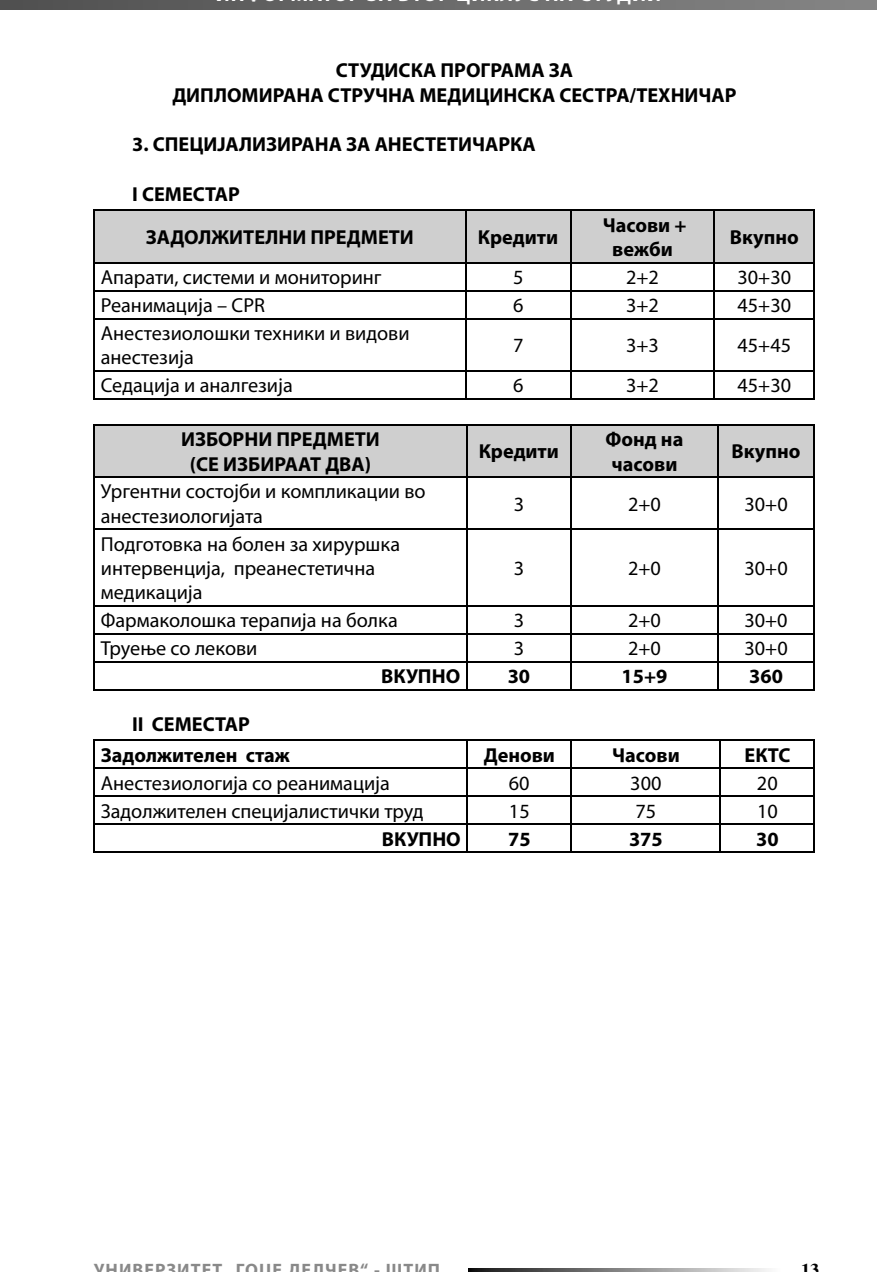
<style>
.page{position:relative;width:877px;height:1272px;background:#fff}
.page>*{position:absolute;margin:0;border:0;box-sizing:border-box;transform-origin:0 0}
.t1{font:20.25px/24.3px "Myriad Pro";color:#000}
.t2{font:700 20.25px/24.3px "Myriad Pro";color:#000;text-align:center}
.t3{font:700 18px "Myriad Pro";letter-spacing:.06em;color:#898989}
.t4{font:700 18px "Times";color:#000}
</style>
<div class="page">
<svg style="left:0;top:0;width:876px;height:10px;background:#6a6a6a"></svg>
<svg style="left:469px;top:1269px;width:298px;height:3px"></svg>
<hr style="left:94px;top:210px;width:721px;height:1px;background:#000">
<hr style="left:94px;top:262px;width:721px;height:1px;background:#000">
<hr style="left:94px;top:290px;width:721px;height:1px;background:#000">
<hr style="left:94px;top:318px;width:721px;height:1px;background:#000">
<hr style="left:94px;top:370px;width:721px;height:1px;background:#000">
<hr style="left:94px;top:398px;width:721px;height:1px;background:#000">
<hr style="left:94px;top:319px;width:1px;height:51px;background:#000">
<svg style="left:94px;top:371px;width:1px;height:27px"></svg>
<hr style="left:813px;top:211px;width:2px;height:51px;background:#000">
<hr style="left:813px;top:263px;width:2px;height:27px;background:#000">
<svg style="left:94px;top:211px;width:719px;height:107px"></svg>
<hr style="left:813px;top:291px;width:2px;height:27px;background:#000">
<hr style="left:465px;top:319px;width:1px;height:51px;background:#000">
<hr style="left:570px;top:319px;width:1px;height:51px;background:#000">
<hr style="left:713px;top:319px;width:1px;height:51px;background:#000">
<hr style="left:813px;top:319px;width:2px;height:51px;background:#000">
<svg style="left:465px;top:371px;width:1px;height:27px"></svg>
<svg style="left:570px;top:371px;width:1px;height:27px"></svg>
<svg style="left:713px;top:371px;width:1px;height:27px"></svg>
<hr style="left:813px;top:371px;width:2px;height:27px;background:#000">
<div style="left:95px;top:425px;width:718px;height:51px;background:#cfcfcf"></div>
<hr style="left:94px;top:424px;width:721px;height:1px;background:#000">
<hr style="left:94px;top:476px;width:721px;height:1px;background:#000">
<hr style="left:94px;top:529px;width:721px;height:1px;background:#000">
<hr style="left:94px;top:605px;width:721px;height:1px;background:#000">
<hr style="left:94px;top:633px;width:721px;height:1px;background:#000">
<hr style="left:94px;top:661px;width:721px;height:1px;background:#000">
<hr style="left:94px;top:689px;width:721px;height:1px;background:#000">
<hr style="left:94px;top:425px;width:1px;height:51px;background:#000">
<hr style="left:94px;top:477px;width:1px;height:52px;background:#000">
<hr style="left:94px;top:530px;width:1px;height:75px;background:#000">
<svg style="left:94px;top:606px;width:1px;height:83px"></svg>
<hr style="left:466px;top:425px;width:1px;height:51px;background:#000">
<hr style="left:570px;top:425px;width:1px;height:51px;background:#000">
<hr style="left:717px;top:425px;width:1px;height:51px;background:#000">
<hr style="left:813px;top:425px;width:2px;height:51px;background:#000">
<hr style="left:466px;top:477px;width:1px;height:52px;background:#000">
<hr style="left:570px;top:477px;width:1px;height:52px;background:#000">
<hr style="left:717px;top:477px;width:1px;height:52px;background:#000">
<hr style="left:813px;top:477px;width:2px;height:52px;background:#000">
<hr style="left:466px;top:530px;width:1px;height:75px;background:#000">
<hr style="left:570px;top:530px;width:1px;height:75px;background:#000">
<hr style="left:717px;top:530px;width:1px;height:75px;background:#000">
<hr style="left:813px;top:530px;width:2px;height:75px;background:#000">
<hr style="left:813px;top:606px;width:2px;height:27px;background:#000">
<hr style="left:813px;top:634px;width:2px;height:27px;background:#000">
<svg style="left:466px;top:606px;width:1px;height:83px"></svg>
<svg style="left:570px;top:606px;width:1px;height:83px"></svg>
<svg style="left:717px;top:606px;width:1px;height:83px"></svg>
<hr style="left:813px;top:662px;width:2px;height:27px;background:#000">
<hr style="left:94px;top:740px;width:721px;height:1px;background:#000">
<hr style="left:94px;top:767px;width:721px;height:2px;background:#000">
<hr style="left:94px;top:795px;width:721px;height:2px;background:#000">
<hr style="left:94px;top:823px;width:721px;height:1px;background:#000">
<hr style="left:94px;top:851px;width:721px;height:1px;background:#000">
<hr style="left:813px;top:741px;width:2px;height:26px;background:#000">
<hr style="left:813px;top:769px;width:2px;height:26px;background:#000">
<hr style="left:813px;top:797px;width:2px;height:26px;background:#000">
<svg style="left:94px;top:741px;width:1px;height:110px"></svg>
<svg style="left:466px;top:741px;width:1px;height:110px"></svg>
<svg style="left:571px;top:741px;width:1px;height:110px"></svg>
<svg style="left:719px;top:741px;width:1px;height:110px"></svg>
<hr style="left:813px;top:824px;width:2px;height:27px;background:#000">
<p class="t2" style="left:172px;top:59px;width:565px">СТУДИСКА ПРОГРАМА ЗА<br>ДИПЛОМИРАНА СТРУЧНА МЕДИЦИНСКА СЕСТРА/ТЕХНИЧАР</p>
<p class="t2" style="left:132px;top:134px;width:405px">3. СПЕЦИЈАЛИЗИРАНА ЗА АНЕСТЕТИЧАРКА</p>
<p class="t2" style="left:146px;top:174px;width:269px;line-height:43.2px;text-align:left;text-indent:-14px">I СЕМЕСТАР<br>ЗАДОЛЖИТЕЛНИ ПРЕДМЕТИ</p>
<p class="t2" style="left:602px;top:214px;width:85px">Часови + вежби</p>
<p class="t2" style="left:729px;top:227px;width:70px">Вкупно</p>
<p class="t2" style="left:478px;top:227px;width:82px">Кредити</p>
<p class="t1" style="left:101px;top:267px;width:282px">Апарати, системи и мониторинг</p>
<p class="t1" style="left:513px;top:267px;width:12px">5</p>
<p class="t1" style="left:626px;top:267px;width:34px">2+2</p>
<p class="t1" style="left:737px;top:267px;width:55px">30+30</p>
<p class="t1" style="left:101px;top:295px;width:166px">Реанимација – СРR</p>
<p class="t1" style="left:513px;top:295px;width:12px">6</p>
<p class="t1" style="left:626px;top:295px;width:34px">3+2</p>
<p class="t1" style="left:737px;top:295px;width:55px">45+30</p>
<p class="t1" style="left:101px;top:322px;width:310px">Анестезиолошки техники и видови анестезија</p>
<p class="t1" style="left:513px;top:335px;width:12px">7</p>
<p class="t1" style="left:626px;top:335px;width:34px">3+3</p>
<p class="t1" style="left:737px;top:335px;width:55px">45+45</p>
<p class="t1" style="left:101px;top:375px;width:193px">Седација и аналгезија</p>
<p class="t1" style="left:513px;top:375px;width:12px">6</p>
<p class="t1" style="left:626px;top:375px;width:34px">3+2</p>
<p class="t1" style="left:737px;top:375px;width:55px">45+30</p>
<p class="t2" style="left:181px;top:429px;width:200px">ИЗБОРНИ ПРЕДМЕТИ (СЕ ИЗБИРААТ ДВА)</p>
<p class="t2" style="left:605px;top:429px;width:79px;text-align:left">Фонд на часови</p>
<p class="t2" style="left:731px;top:441px;width:70px">Вкупно</p>
<p class="t2" style="left:478px;top:441px;width:82px">Кредити</p>
<p class="t1" style="left:101px;top:481px;width:326px">Ургентни состојби и компликации во анестезиологијата</p>
<p class="t1" style="left:101px;top:533px;width:301px">Подготовка на болен за хируршка интервенција, преанестетична медикација</p>
<p class="t1" style="left:513px;top:493px;width:12px">3</p>
<p class="t1" style="left:628px;top:493px;width:34px">2+0</p>
<p class="t1" style="left:744px;top:493px;width:45px">30+0</p>
<p class="t1" style="left:513px;top:557px;width:12px">3</p>
<p class="t1" style="left:628px;top:557px;width:34px">2+0</p>
<p class="t1" style="left:744px;top:557px;width:45px">30+0</p>
<p class="t1" style="left:101px;top:610px;width:298px">Фармаколошка терапија на болка</p>
<p class="t1" style="left:513px;top:610px;width:12px">3</p>
<p class="t1" style="left:628px;top:610px;width:34px">2+0</p>
<p class="t1" style="left:744px;top:610px;width:45px">30+0</p>
<p class="t1" style="left:101px;top:637px;width:158px">Труење со лекови</p>
<p class="t1" style="left:513px;top:637px;width:12px">3</p>
<p class="t1" style="left:628px;top:637px;width:34px">2+0</p>
<p class="t1" style="left:744px;top:637px;width:45px">30+0</p>
<p class="t2" style="left:381px;top:666px;width:80px">ВКУПНО</p>
<p class="t2" style="left:507px;top:666px;width:24px">30</p>
<p class="t2" style="left:621px;top:666px;width:47px">15+9</p>
<p class="t2" style="left:749px;top:666px;width:35px">360</p>
<p class="t2" style="left:101px;top:710px;width:190px;line-height:31.1px">II СЕМЕСТАР<br>Задолжителен стаж</p>
<p class="t2" style="left:483px;top:744px;width:73px">Денови</p>
<p class="t2" style="left:612px;top:744px;width:69px">Часови</p>
<p class="t2" style="left:744px;top:744px;width:47px">ЕКТС</p>
<p class="t1" style="left:101px;top:772px;width:290px">Анестезиологија со реанимација</p>
<p class="t1" style="left:509px;top:772px;width:22px">60</p>
<p class="t1" style="left:630px;top:772px;width:33px">300</p>
<p class="t1" style="left:757px;top:772px;width:22px">20</p>
<p class="t1" style="left:101px;top:800px;width:324px">Задолжителен специјалистички труд</p>
<p class="t1" style="left:509px;top:800px;width:22px">15</p>
<p class="t1" style="left:635px;top:800px;width:22px">75</p>
<p class="t1" style="left:757px;top:800px;width:22px">10</p>
<p class="t2" style="left:382px;top:828px;width:80px">ВКУПНО</p>
<p class="t2" style="left:508px;top:828px;width:24px">75</p>
<p class="t2" style="left:629px;top:828px;width:35px">375</p>
<p class="t2" style="left:756px;top:828px;width:24px">30</p>
<p class="t3" style="left:94px;top:1263px;width:347px">УНИВЕРЗИТЕТ ГОЦЕ ДЕЛЧЕВ“ - ШТИП</p>
<p class="t4" style="left:801px;top:1262px;width:19px">13</p>
</div>
